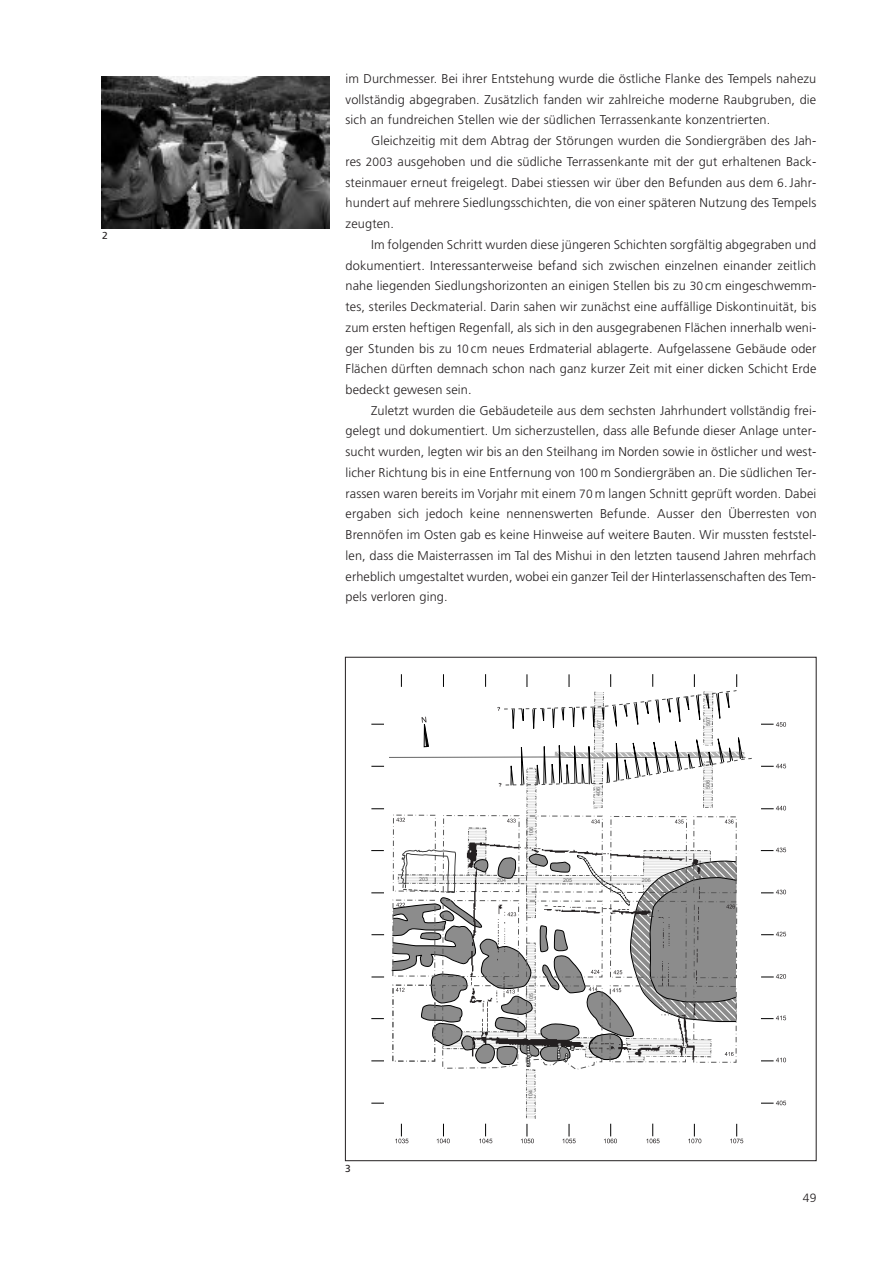
<style>
.page{position:relative;width:893px;height:1263px;background:#fff}
.page>*{position:absolute;margin:0;border:0;box-sizing:border-box;transform-origin:0 0}
.t1{font:300 12.75px/20.7px "Frutiger";letter-spacing:.01em;color:#231f20;text-align:justify}
.t2{font:300 12px "Frutiger";color:#231f20}
.t3{font:10.2px "Frutiger";color:#231f20}
.t4{font:5.4px "Arial";color:#666}
.s1{font-size:12px}
</style>
<div class="page">
<img style="left:102px;top:77px;width:227px;height:151px">
<svg style="left:761px;top:932px;width:25px;height:4px"></svg>
<svg style="left:761px;top:890px;width:25px;height:4px"></svg>
<svg style="left:761px;top:848px;width:25px;height:4px"></svg>
<svg style="left:761px;top:806px;width:25px;height:4px"></svg>
<svg style="left:761px;top:764px;width:25px;height:4px"></svg>
<svg style="left:761px;top:722px;width:25px;height:5px"></svg>
<svg style="left:761px;top:974px;width:25px;height:5px"></svg>
<svg style="left:761px;top:1016px;width:25px;height:4px"></svg>
<svg style="left:761px;top:1058px;width:25px;height:4px"></svg>
<svg style="left:761px;top:1101px;width:25px;height:4px"></svg>
<svg style="left:371px;top:674px;width:381px;height:469px"></svg>
<p class="t3" style="left:102px;top:232px;width:7px">2</p>
<p class="t1" style="left:346px;top:69px;width:472px">im Durchmesser. Bei ihrer Entstehung wurde die östliche Flanke des Tempels nahezu vollständig abgegraben. Zusätzlich fanden wir zahlreiche moderne Raubgruben, die sich an fundreichen Stellen wie der südlichen Terrassenkante konzentrierten.</p>
<p class="t1" style="left:346px;top:131px;width:472px;text-indent:26px">Gleichzeitig mit dem Abtrag der Störungen wurden die Sondiergräben des Jah&shy;res <span class="s1">2003</span> ausgehoben und die südliche Terrassenkante mit der gut erhaltenen Back&shy;steinmauer erneut freigelegt. Dabei stiessen wir über den Befunden aus dem <span class="s1">6</span>. Jahr&shy;hundert auf mehrere Siedlungsschichten, die von einer späteren Nutzung des Tempels zeugten.</p>
<p class="t1" style="left:346px;top:235px;width:472px;text-indent:26px">Im folgenden Schritt wurden diese jüngeren Schichten sorgfältig abgegraben und dokumentiert. Interessanterweise befand sich zwischen einzelnen einander zeitlich nahe liegenden Siedlungshorizonten an einigen Stellen bis zu <span class="s1">30</span> cm eingeschwemm&shy;tes, steriles Deckmaterial. Darin sahen wir zunächst eine auffällige Diskontinuität, bis zum ersten heftigen Regenfall, als sich in den ausgegrabenen Flächen innerhalb weni&shy;ger Stunden bis zu <span class="s1">10</span> cm neues Erdmaterial ablagerte. Aufgelassene Gebäude oder Flächen dürften demnach schon nach ganz kurzer Zeit mit einer dicken Schicht Erde bedeckt gewesen sein.</p>
<p class="t1" style="left:346px;top:401px;width:473px;text-indent:26px">Zuletzt wurden die Gebäudeteile aus dem sechsten Jahrhundert vollständig frei&shy;gelegt und dokumentiert. Um sicherzustellen, dass alle Befunde dieser Anlage unter&shy;sucht wurden, legten wir bis an den Steilhang im Norden sowie in östlicher und west&shy;licher Richtung bis in eine Entfernung von <span class="s1">100</span> m Sondiergräben an. Die südlichen Ter&shy;rassen waren bereits im Vorjahr mit einem <span class="s1">70</span> m langen Schnitt geprüft worden. Dabei ergaben sich jedoch keine nennenswerten Befunde. Ausser den Überresten von Brennöfen im Osten gab es keine Hinweise auf weitere Bauten. Wir mussten feststel&shy;len, dass die Maisterrassen im Tal des Mishui in den letzten tausend Jahren mehrfach erheblich umgestaltet wurden, wobei ein ganzer Teil der Hinterlassenschaften des Tem&shy;pels verloren ging.</p>
<p class="t3" style="left:345px;top:1165px;width:7px">3</p>
<p class="t4" style="left:419px;top:876px;width:11px">203</p>
<p class="t4" style="left:500px;top:877px;width:8px">04</p>
<p class="t4" style="left:563px;top:877px;width:11px">205</p>
<p class="t4" style="left:642px;top:877px;width:11px">206</p>
<p class="t4" style="left:666px;top:1049px;width:11px">306</p>
<p class="t2" style="left:803px;top:1193px;width:15px">49</p>
</div>
